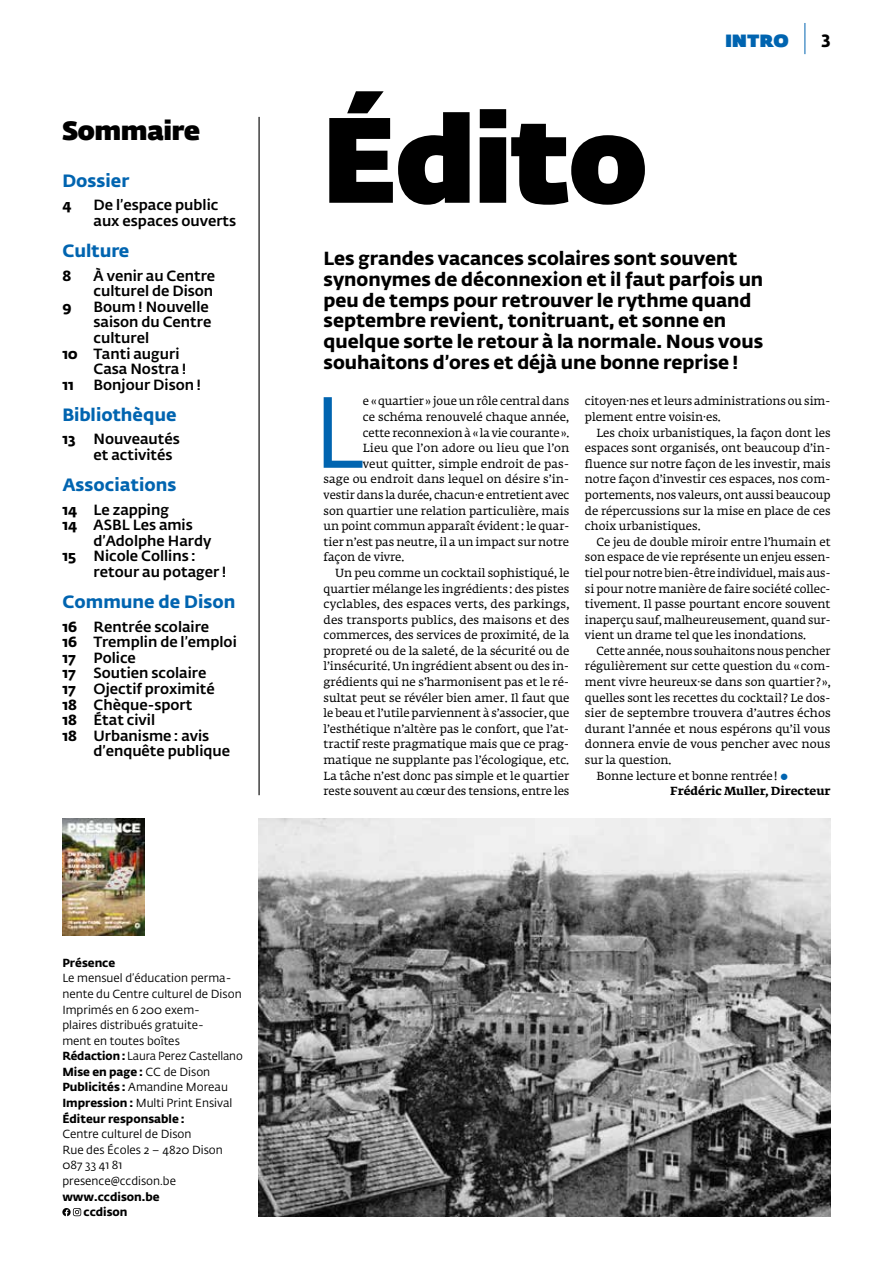
<style>
.page{position:relative;width:893px;height:1263px;background:#fff}
.page>*{position:absolute;margin:0;border:0;box-sizing:border-box;transform-origin:0 0}
.t1{font:800 120px "Fedra Sans Dis Std";color:#000}
.t2{font:99.9px "Fedra Sans Alt Std";color:#0064b0}
.t3{font:800 26.25px "Fedra Sans Dis Std";color:#000}
.t4{font:700 18.75px/20.9px "Fedra Sans Std";color:#000}
.t5{font:700 17.7px "Fedra Sans Alt Std";color:#0064b0}
.t6{font:900 17.7px "Fedra Sans Dis Std";letter-spacing:.05em;color:#0064b0}
.t7{font:700 17.7px "Fedra Sans Std";color:#000}
.t8{font:500 14.7px/15.6px "Fedra Sans Std";color:#000}
.t9{font:700 14.7px "Fedra Sans Std";color:#000}
.t10{font:11.7px/15.6px "Fedra Serif A Std";color:#000;text-align:justify}
.t11{font:11.7px/15.6px "Fedra Sans Std";color:#000}
.t12{font:700 11.7px/15.6px "Fedra Sans Std";color:#000}
.t13{font:700 11.7px "Fedra Serif A Std";color:#000}
.s1{font-weight:700}
.s2{color:#0064b0}
</style>
<div class="page">
<svg style="left:62px;top:1208px;width:19px;height:8px"></svg>
<hr style="left:258px;top:117px;width:2px;height:678px;background:#000">
<img style="left:258px;top:818px;width:573px;height:398px">
<img style="left:62px;top:818px;width:83px;height:117px">
<hr style="left:805px;top:23px;width:1px;height:31px;background:#0064b0">
<h3 class="t3" style="left:62px;top:110px;width:139px">Sommaire</h3>
<h3 class="t5" style="left:62px;top:170px;width:68px">Dossier</h3>
<p class="t9" style="left:62px;top:196px;width:11px">4</p>
<p class="t8" style="left:94px;top:198px;width:144px">De l’espace public aux espaces ouverts</p>
<h3 class="t5" style="left:62px;top:240px;width:69px">Culture</h3>
<p class="t9" style="left:62px;top:266px;width:10px">8</p>
<p class="t8" style="left:94px;top:268px;width:123px">À venir au Centre culturel de Dison</p>
<p class="t9" style="left:62px;top:297px;width:11px">9</p>
<p class="t8" style="left:94px;top:299px;width:117px">Boum ! Nouvelle</p>
<p class="t8" style="left:94px;top:315px;width:119px">saison du Centre</p>
<p class="t8" style="left:94px;top:330px;width:57px">culturel</p>
<p class="t8" style="left:62px;top:346px;width:119px"><span class="s1">10</span> Tanti auguri</p>
<p class="t8" style="left:94px;top:361px;width:94px">Casa Nostra !</p>
<p class="t9" style="left:62px;top:375px;width:13px">11</p>
<p class="t8" style="left:94px;top:377px;width:109px">Bonjour Dison !</p>
<h3 class="t5" style="left:62px;top:404px;width:116px">Bibliothèque</h3>
<p class="t8" style="left:94px;top:432px;width:88px;text-indent:-31px"><span class="s1">13</span> Nouveautés et activités</p>
<h3 class="t5" style="left:62px;top:474px;width:116px">Associations</h3>
<p class="t8" style="left:62px;top:502px;width:108px"><span class="s1">14</span> Le zapping</p>
<p class="t8" style="left:62px;top:517px;width:132px"><span class="s1">14</span> ASBL Les amis</p>
<p class="t8" style="left:94px;top:533px;width:119px">d’Adolphe Hardy</p>
<p class="t8" style="left:62px;top:548px;width:135px"><span class="s1">15</span> Nicole Collins :</p>
<p class="t8" style="left:94px;top:564px;width:134px">retour au potager !</p>
<h3 class="t5" style="left:62px;top:591px;width:175px">Commune de Dison</h3>
<p class="t8" style="left:62px;top:619px;width:176px"><span class="s1">16</span> Rentrée scolaire<br><span class="s1">16</span> Tremplin de l’emploi<br><span class="s1">17</span> Police<br><span class="s1">17</span> Soutien scolaire<br><span class="s1">17</span> Ojectif proximité<br><span class="s1">18</span> Chèque-sport<br><span class="s1">18</span> État civil<br><span class="s1">18</span> Urbanisme : avis</p>
<p class="t8" style="left:94px;top:743px;width:138px">d’enquête publique</p>
<p class="t12" style="left:62px;top:955px;width:54px">Présence</p>
<p class="t11" style="left:62px;top:970px;width:182px">Le mensuel d’éducation perma&shy;nente du Centre culturel de Dison<br>Imprimés en 6 200 exem-<br>plaires distribués gratuite-<br>ment en toutes boîtes<br><span class="s1">Rédaction :</span> Laura Perez Castellano<br><span class="s1">Mise en page :</span> CC de Dison<br><span class="s1">Publicités :</span> Amandine Moreau<br><span class="s1">Impression :</span> Multi Print Ensival<br><span class="s1">Éditeur responsable :</span></p>
<p class="t11" style="left:62px;top:1126px;width:162px">Centre culturel de Dison<br>Rue des Écoles 2 – 4820 Dison<br>087 33 41 81 presence@ccdison.be</p>
<p class="t12" style="left:84px;top:1188px;width:78px;text-indent:-21px">www.ccdison.be ccdison</p>
<h1 class="t1" style="left:324px;top:63px;width:325px">Édito</h1>
<h3 class="t6" style="left:726px;top:25px;width:64px">INTRO</h3>
<h3 class="t7" style="left:821px;top:29px;width:11px">3</h3>
<p class="t4" style="left:324px;top:248px;width:441px">Les grandes vacances scolaires sont souvent synonymes de déconnexion et il faut parfois un peu de temps pour retrouver le rythme quand septembre revient, tonitruant, et sonne en quelque sorte le retour à la normale. Nous vous souhaitons d’ores et déjà une bonne reprise !</p>
<h2 class="t2" style="left:313px;top:370px;width:52px">L</h2>
<p class="t10" style="left:363px;top:394px;width:208px">e «quartier » joue un rôle central dans</p>
<p class="t10" style="left:585px;top:394px;width:247px">citoyen·nes et leurs administrations ou sim&shy;plement entre voisin·es.</p>
<p class="t10" style="left:585px;top:426px;width:247px;text-indent:12px">Les choix urbanistiques, la façon dont les espaces sont organisés, ont beaucoup d’in&shy;fluence sur notre façon de les investir, mais notre façon d’investir ces espaces, nos com&shy;portements, nos valeurs, ont aussi beaucoup de répercussions sur la mise en place de ces choix urbanistiques.</p>
<p class="t10" style="left:585px;top:535px;width:247px;text-indent:12px">Ce jeu de double miroir entre l’humain et son espace de vie représente un enjeu essen&shy;tiel pour notre bien-être individuel, mais aus&shy;si pour notre manière de faire société collec&shy;tivement. Il passe pourtant encore souvent inaperçu sauf, malheureusement, quand sur&shy;vient un drame tel que les inondations.</p>
<p class="t10" style="left:597px;top:644px;width:235px">Cette année, nous souhaitons nous pencher</p>
<p class="t10" style="left:585px;top:659px;width:247px">régulièrement sur cette question du «com-</p>
<p class="t10" style="left:585px;top:675px;width:247px">ment vivre heureux·se dans son quartier ? »,</p>
<p class="t10" style="left:585px;top:691px;width:247px">quelles sont les recettes du cocktail? Le dos-</p>
<p class="t10" style="left:585px;top:706px;width:247px">sier de septembre trouvera d’autres échos</p>
<p class="t10" style="left:585px;top:722px;width:247px">durant l’année et nous espérons qu’il vous</p>
<p class="t10" style="left:585px;top:737px;width:247px">donnera envie de vous pencher avec nous</p>
<p class="t10" style="left:585px;top:753px;width:88px">sur la question.</p>
<p class="t10" style="left:597px;top:769px;width:194px">Bonne lecture et bonne rentrée! <span class="s2">●</span></p>
<p class="t13" style="left:670px;top:783px;width:162px">Frédéric Muller, Directeur</p>
<p class="t10" style="left:363px;top:410px;width:208px">ce schéma renouvelé chaque année,</p>
<p class="t10" style="left:363px;top:426px;width:208px">cette reconnexion à «la vie courante».</p>
<p class="t10" style="left:363px;top:441px;width:208px">Lieu que l’on adore ou lieu que l’on</p>
<p class="t10" style="left:363px;top:457px;width:208px">veut quitter, simple endroit de pas-</p>
<p class="t10" style="left:324px;top:472px;width:247px">sage ou endroit dans lequel on désire s’in-</p>
<p class="t10" style="left:324px;top:488px;width:247px">vestir dans la durée, chacun·e entretient avec</p>
<p class="t10" style="left:324px;top:504px;width:247px">son quartier une relation particulière, mais</p>
<p class="t10" style="left:324px;top:519px;width:247px">un point commun apparaît évident : le quar-</p>
<p class="t10" style="left:324px;top:535px;width:247px">tier n’est pas neutre, il a un impact sur notre</p>
<p class="t10" style="left:324px;top:550px;width:82px">façon de vivre.</p>
<p class="t10" style="left:335px;top:566px;width:236px">Un peu comme un cocktail sophistiqué, le</p>
<p class="t10" style="left:324px;top:582px;width:247px">quartier mélange les ingrédients : des pistes</p>
<p class="t10" style="left:324px;top:597px;width:247px">cyclables, des espaces verts, des parkings,</p>
<p class="t10" style="left:324px;top:613px;width:247px">des transports publics, des maisons et des</p>
<p class="t10" style="left:324px;top:628px;width:247px">commerces, des services de proximité, de la</p>
<p class="t10" style="left:324px;top:644px;width:247px">propreté ou de la saleté, de la sécurité ou de</p>
<p class="t10" style="left:324px;top:659px;width:247px">l’insécurité. Un ingrédient absent ou des in-</p>
<p class="t10" style="left:324px;top:675px;width:247px">grédients qui ne s’harmonisent pas et le ré-</p>
<p class="t10" style="left:324px;top:691px;width:247px">sultat peut se révéler bien amer. Il faut que</p>
<p class="t10" style="left:324px;top:706px;width:247px">le beau et l’utile parviennent à s’associer, que</p>
<p class="t10" style="left:324px;top:722px;width:247px">l’esthétique n’altère pas le confort, que l’at-</p>
<p class="t10" style="left:324px;top:737px;width:247px">tractif reste pragmatique mais que ce prag-</p>
<p class="t10" style="left:324px;top:753px;width:247px">matique ne supplante pas l’écologique, etc.</p>
<p class="t10" style="left:324px;top:769px;width:247px">La tâche n’est donc pas simple et le quartier</p>
<p class="t10" style="left:324px;top:784px;width:247px">reste souvent au cœur des tensions, entre les</p>
</div>
